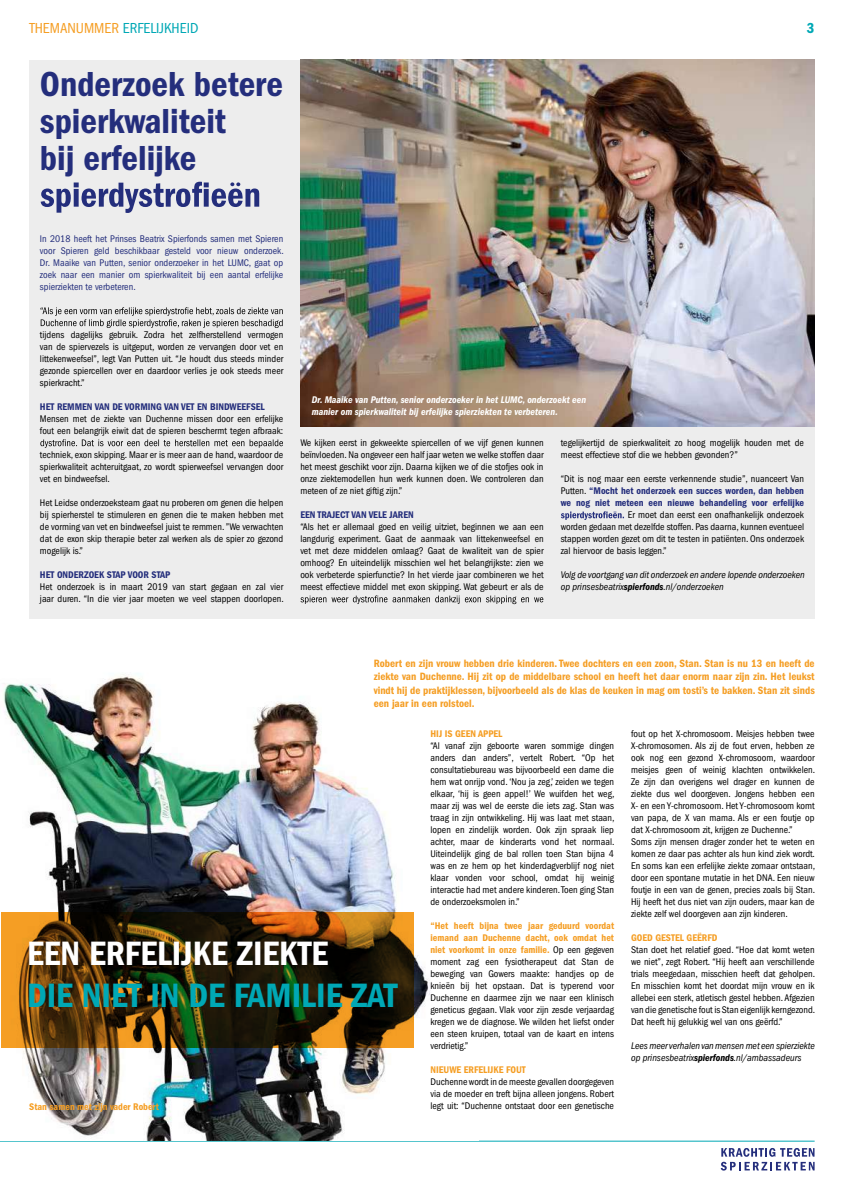
<style>
.page{position:relative;width:843px;height:1191px;background:#fff}
.page>*{position:absolute;margin:0;border:0;box-sizing:border-box;transform-origin:0 0}
.t1{font:36px/37px "ITC Franklin Gothic Std Dm Cd";color:#242e7c}
.t2{font:35px "ITC Franklin Gothic Std Dm Cd";color:#00a8b5}
.t3{font:35px "ITC Franklin Gothic Std Dm Cd";color:#fff}
.t4{font:condensed 15px "ITC Franklin Gothic Std";color:#00a8b5}
.t5{font:15px "ITC Franklin Gothic Std Dm Cd";color:#00a8b5}
.t6{font:11px/13.2px "ITC Franklin Gothic Std Dm Cd";color:#f59e24;text-align:justify}
.t7{font:condensed 10px/12px "ITC Franklin Gothic Std";color:#000;text-align:justify}
.t8{font:condensed 10px/12px "ITC Franklin Gothic Std";color:#242e7c;text-align:justify}
.t9{font:10px/12px "ITC Franklin Gothic Std Dm Cd";color:#f59e24;text-align:justify}
.t10{font:10px/12px "ITC Franklin Gothic Std Dm Cd";color:#242e7c}
.t11{font:italic condensed 10px/12px "ITC Franklin Gothic Std";letter-spacing:-.005em;color:#000}
.t12{font:10px/12px "ITC Franklin Gothic Std Dm Cd It";color:#fff}
.s1{color:#f59e24}
.s2{font-family:"ITC Franklin Gothic Std";font-stretch:condensed;color:#000}
.s3{font-family:"ITC Franklin Gothic Std Dm Cd It";font-style:normal;font-stretch:normal}
</style>
<div class="page">
<hr style="left:0;top:1140px;width:815px;height:1px;background:#00a8b5">
<svg style="left:721px;top:1148px;width:93px;height:22px"></svg>
<img style="left:1px;top:673px;width:430px;height:467px">
<div style="left:29px;top:60px;width:786px;height:558px;background:#ededed"></div>
<svg style="left:1px;top:912px;width:412px;height:135px;background:#4d340c"></svg>
<img style="left:300px;top:60px;width:515px;height:366px">
<svg style="left:41px;top:182px;width:218px;height:31px"></svg>
<svg style="left:40px;top:307px;width:243px;height:21px"></svg>
<svg style="left:40px;top:439px;width:243px;height:9px"></svg>
<svg style="left:300px;top:595px;width:243px;height:9px"></svg>
<svg style="left:561px;top:511px;width:63px;height:9px"></svg>
<h3 class="t4" style="left:29px;top:20px;width:171px"><span class="s1">THEMANUMMER</span> ERFELIJKHEID</h3>
<h3 class="t5" style="left:807px;top:20px;width:9px">3</h3>
<h1 class="t1" style="left:40px;top:65px;width:244px">Onderzoek betere spierkwaliteit<br>bij erfelijke</h1>
<p class="t8" style="left:40px;top:233px;width:245px">In 2018 heeft het Prinses Beatrix Spierfonds samen met Spieren voor Spieren geld beschikbaar gesteld voor nieuw onderzoek.<br>Dr. Maaike van Putten, senior onderzoeker in het LUMC, gaat op zoek naar een manier om spierkwaliteit bij een aantal erfelijke spierziekten te verbeteren.</p>
<p class="t7" style="left:40px;top:329px;width:245px">tijdens dagelijks gebruik. Zodra het zelfherstellend vermogen van de spiervezels is uitgeput, worden ze vervangen door vet en littekenweefsel”, legt Van Putten uit. “Je houdt dus steeds minder gezonde spiercellen over en daardoor verlies je ook steeds meer spierkracht.”</p>
<p class="t10" style="left:40px;top:401px;width:226px">HET REMMEN VAN DE VORMING VAN VET EN BINDWEEFSEL</p>
<p class="t7" style="left:40px;top:413px;width:245px">Mensen met de ziekte van Duchenne missen door een erfelijke fout een belangrijk eiwit dat de spieren beschermt tegen afbraak:</p>
<p class="t7" style="left:40px;top:449px;width:245px">techniek, exon skipping. Maar er is meer aan de hand, waardoor de spierkwaliteit achteruitgaat, zo wordt spierweefsel vervangen door vet en bindweefsel.</p>
<p class="t7" style="left:40px;top:497px;width:245px">Het Leidse onderzoeksteam gaat nu proberen om genen die helpen bij spierherstel te stimuleren en genen die te maken hebben met de vorming van vet en bindweefsel juist te remmen. ”We verwachten dat de exon skip therapie beter zal werken als de spier zo gezond mogelijk is.”</p>
<p class="t10" style="left:40px;top:569px;width:132px">HET ONDERZOEK STAP VOOR STAP</p>
<p class="t7" style="left:40px;top:581px;width:245px">Het onderzoek is in maart 2019 van start gegaan en zal vier jaar duren. “In die vier jaar moeten we veel stappen doorlopen.</p>
<p class="t12" style="left:312px;top:394px;width:276px">Dr. Maaike van Putten, senior onderzoeker in het LUMC, onderzoekt een manier om spierkwaliteit bij erfelijke spierziekten te verbeteren.</p>
<p class="t7" style="left:300px;top:437px;width:245px">We kijken eerst in gekweekte spiercellen of we vijf genen kunnen beïnvloeden. Na ongeveer een half jaar weten we welke stoffen daar het meest geschikt voor zijn. Daarna kijken we of die stofjes ook in onze ziektemodellen hun werk kunnen doen. We controleren dan meteen of ze niet giftig zijn.”</p>
<p class="t10" style="left:300px;top:509px;width:115px">EEN TRAJECT VAN VELE JAREN</p>
<p class="t7" style="left:300px;top:521px;width:245px">“Als het er allemaal goed en veilig uitziet, beginnen we aan een langdurig experiment. Gaat de aanmaak van littekenweefsel en vet met deze middelen omlaag? Gaat de kwaliteit van de spier omhoog? En uiteindelijk misschien wel het belangrijkste: zien we ook verbeterde spierfunctie? In het vierde jaar combineren we het meest effectieve middel met exon skipping. Wat gebeurt er als de</p>
<p class="t7" style="left:561px;top:437px;width:245px">tegelijkertijd de spierkwaliteit zo hoog mogelijk houden met de meest effectieve stof die we hebben gevonden?”</p>
<p class="t7" style="left:561px;top:473px;width:245px">“Dit is nog maar een eerste verkennende studie”, nuanceert Van</p>
<p class="t10" style="left:561px;top:485px;width:245px"><span class="s2">Putten.</span> “Mocht het onderzoek een succes worden, dan hebben we nog niet meteen een nieuwe behandeling voor erfelijke</p>
<p class="t7" style="left:561px;top:509px;width:245px;text-indent:67px">Er moet dan eerst een onafhankelijk onderzoek worden gedaan met dezelfde stoffen. Pas daarna, kunnen eventueel stappen worden gezet om dit te testen in patiënten. Ons onderzoek zal hiervoor de basis leggen.”</p>
<p class="t11" style="left:561px;top:569px;width:245px">Volg de voortgang van dit onderzoek en andere lopende onderzoeken op prinsesbeatrix<span class="s3">spierfonds</span>.nl/onderzoeken</p>
<p class="t6" style="left:374px;top:657px;width:443px">Robert en zijn vrouw hebben drie kinderen. Twee dochters en een zoon, Stan. Stan is nu 13 en heeft de ziekte van Duchenne. Hij zit op de middelbare school en heeft het daar enorm naar zijn zin. Het leukst vindt hij de praktijklessen, bijvoorbeeld als de klas de keuken in mag om tosti’s te bakken. Stan zit sinds een jaar in een rolstoel.</p>
<h2 class="t3" style="left:27px;top:934px;width:303px">EEN ERFELIJKE ZIEKTE</h2>
<h2 class="t2" style="left:27px;top:976px;width:372px">DIE NIET IN DE FAMILIE ZAT</h2>
<p class="t9" style="left:29px;top:1100px;width:131px">Stan samen met zijn vader Robert</p>
<p class="t9" style="left:430px;top:728px;width:74px">HIJ IS GEEN APPEL</p>
<p class="t7" style="left:430px;top:740px;width:186px">“Al vanaf zijn geboorte waren sommige dingen anders dan anders”, vertelt Robert. “Op het consultatiebureau was bijvoorbeeld een dame die hem wat onrijp vond. ‘Nou ja zeg,’ zeiden we tegen elkaar, ‘hij is geen appel!’ We wuifden het weg, maar zij was wel de eerste die iets zag. Stan was traag in zijn ontwikkeling. Hij was laat met staan, lopen en zindelijk worden. Ook zijn spraak liep achter, maar de kinderarts vond het normaal.<br>Uiteindelijk ging de bal rollen toen Stan bijna 4 was en ze hem op het kinderdagverblijf nog niet klaar vonden voor school, omdat hij weinig interactie had met andere kinderen.Toen ging Stan de onderzoeksmolen in.”</p>
<p class="t9" style="left:430px;top:920px;width:185px">“Het heeft bijna twee jaar geduurd voordat iemand aan Duchenne dacht, ook omdat het niet voorkomt in onze familie. <span class="s2">Op een gegeven</span></p>
<p class="t7" style="left:430px;top:956px;width:185px">moment zag een fysiotherapeut dat Stan de beweging van Gowers maakte: handjes op de knieën bij het opstaan. Dat is typerend voor Duchenne en daarmee zijn we naar een klinisch geneticus gegaan. Vlak voor zijn zesde verjaardag kregen we de diagnose. We wilden het liefst onder een steen kruipen, totaal van de kaart en intens verdrietig.”</p>
<p class="t9" style="left:430px;top:1064px;width:97px">NIEUWE ERFELIJKE FOUT</p>
<p class="t7" style="left:430px;top:1076px;width:185px">Duchenne wordt in demeeste gevallen doorgegeven via de moeder en treft bijna alleen jongens. Robert legt uit: “Duchenne ontstaat door een genetische</p>
<p class="t7" style="left:631px;top:728px;width:186px;text-align:left">fout op het X-chromosoom. Meisjes hebben twee X-chromosomen. Als zij de fout erven, hebben ze ook nog een gezond X-chromosoom, waardoor meisjes geen of weinig klachten ontwikkelen.<br>Ze zijn dan overigens wel drager en kunnen de ziekte dus wel doorgeven. Jongens hebben een X- en een Y-chromosoom. Het Y-chromosoom komt van papa, de X van mama. Als er een foutje op dat X-chromosoom zit, krijgen ze Duchenne.” Soms zijn mensen drager zonder het te weten en komen ze daar pas achter als hun kind ziek wordt.<br>En soms kan een erfelijke ziekte zomaar ontstaan, door een spontane mutatie in het DNA. Een nieuw foutje in een van de genen, precies zoals bij Stan.<br>Hij heeft het dus niet van zijn ouders, maar kan de ziekte zelf wel doorgeven aan zijn kinderen.</p>
<p class="t9" style="left:631px;top:932px;width:88px">GOED GESTEL GEËRFD</p>
<p class="t7" style="left:631px;top:944px;width:186px">Stan doet het relatief goed. “Hoe dat komt weten we niet”, zegt Robert. “Hij heeft aan verschillende trials meegedaan, misschien heeft dat geholpen.<br>En misschien komt het doordat mijn vrouw en ik allebei een sterk, atletisch gestel hebben. Afgezien van die genetische fout is Stan eigenlijk kerngezond.<br>Dat heeft hij gelukkig wel van ons geërfd.”</p>
<p class="t11" style="left:631px;top:1040px;width:185px">Leesmeerverhalen vanmensenmet een spierziekte op prinsesbeatrix<span class="s3">spierfonds</span>.nl/ambassadeurs</p>
</div>
